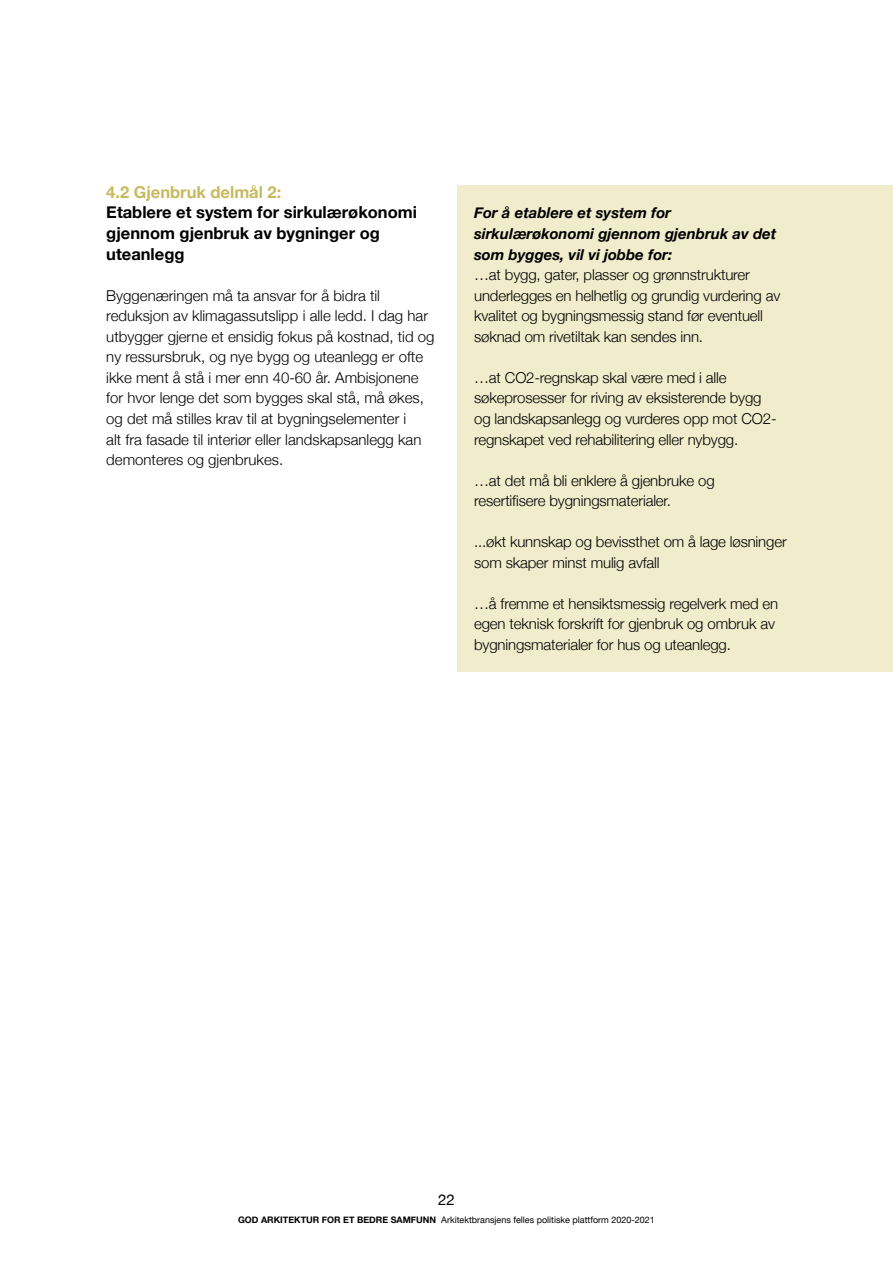
<style>
.page{position:relative;width:893px;height:1263px;background:#fff}
.page>*{position:absolute;margin:0;border:0;box-sizing:border-box;transform-origin:0 0}
.t1{font:700 16.5px/20.5px "Helvetica Neue";color:#000}
.t2{font:700 16.5px "Helvetica Neue";color:#c7b95e}
.t3{font:300 15px/20.5px "Helvetica Neue";letter-spacing:-.01em;color:#000}
.t4{font:italic 700 15px/20.5px "Helvetica Neue";color:#000}
.t5{font:15px "Helvetica Neue";color:#000}
.t6{font:9px "Helvetica Neue";color:#000}
.s1{font-weight:700}
</style>
<div class="page">
<div style="left:457px;top:185px;width:436px;height:486px;background:#f1eccc"></div>
<p class="t2" style="left:106px;top:179px;width:177px">4.2 Gjenbruk delmål 2:</p>
<p class="t1" style="left:106px;top:203px;width:312px">Etablere et system for sirkulærøkonomi gjennom gjenbruk av bygninger og uteanlegg</p>
<p class="t3" style="left:106px;top:284px;width:330px">Byggenæringen må ta ansvar for å bidra til reduksjon av klimagassutslipp i alle ledd. I dag har utbygger gjerne et ensidig fokus på kostnad, tid og ny ressursbruk, og nye bygg og uteanlegg er ofte ikke ment å stå i mer enn 40-60 år. Ambisjonene for hvor lenge det som bygges skal stå, må økes, og det må stilles krav til at bygningselementer i<br>alt fra fasade til interiør eller landskapsanlegg kan demonteres og gjenbrukes.</p>
<p class="t4" style="left:474px;top:203px;width:304px">For å etablere et system for sirkulærøkonomi gjennom gjenbruk av det som bygges, vil vi jobbe for:</p>
<p class="t3" style="left:474px;top:263px;width:308px">…at bygg, gater, plasser og grønnstrukturer underlegges en helhetlig og grundig vurdering av kvalitet og bygningsmessig stand før eventuell søknad om rivetiltak kan sendes inn.</p>
<p class="t3" style="left:474px;top:366px;width:304px">…at CO2-regnskap skal være med i alle søkeprosesser for riving av eksisterende bygg og landskapsanlegg og vurderes opp mot CO2- regnskapet ved rehabilitering eller nybygg.</p>
<p class="t3" style="left:474px;top:469px;width:242px">…at det må bli enklere å gjenbruke og resertifisere bygningsmaterialer.</p>
<p class="t3" style="left:474px;top:530px;width:314px">...økt kunnskap og bevissthet om å lage løsninger som skaper minst mulig avfall</p>
<p class="t3" style="left:474px;top:592px;width:306px">…å fremme et hensiktsmessig regelverk med en egen teknisk forskrift for gjenbruk og ombruk av bygningsmaterialer for hus og uteanlegg.</p>
<p class="t5" style="left:438px;top:1189px;width:18px">22</p>
<p class="t6" style="left:238px;top:1213px;width:418px"><span class="s1">GOD ARKITEKTUR FOR ET BEDRE SAMFUNN</span> Arkitektbransjens felles politiske plattform 2020-2021</p>
</div>
